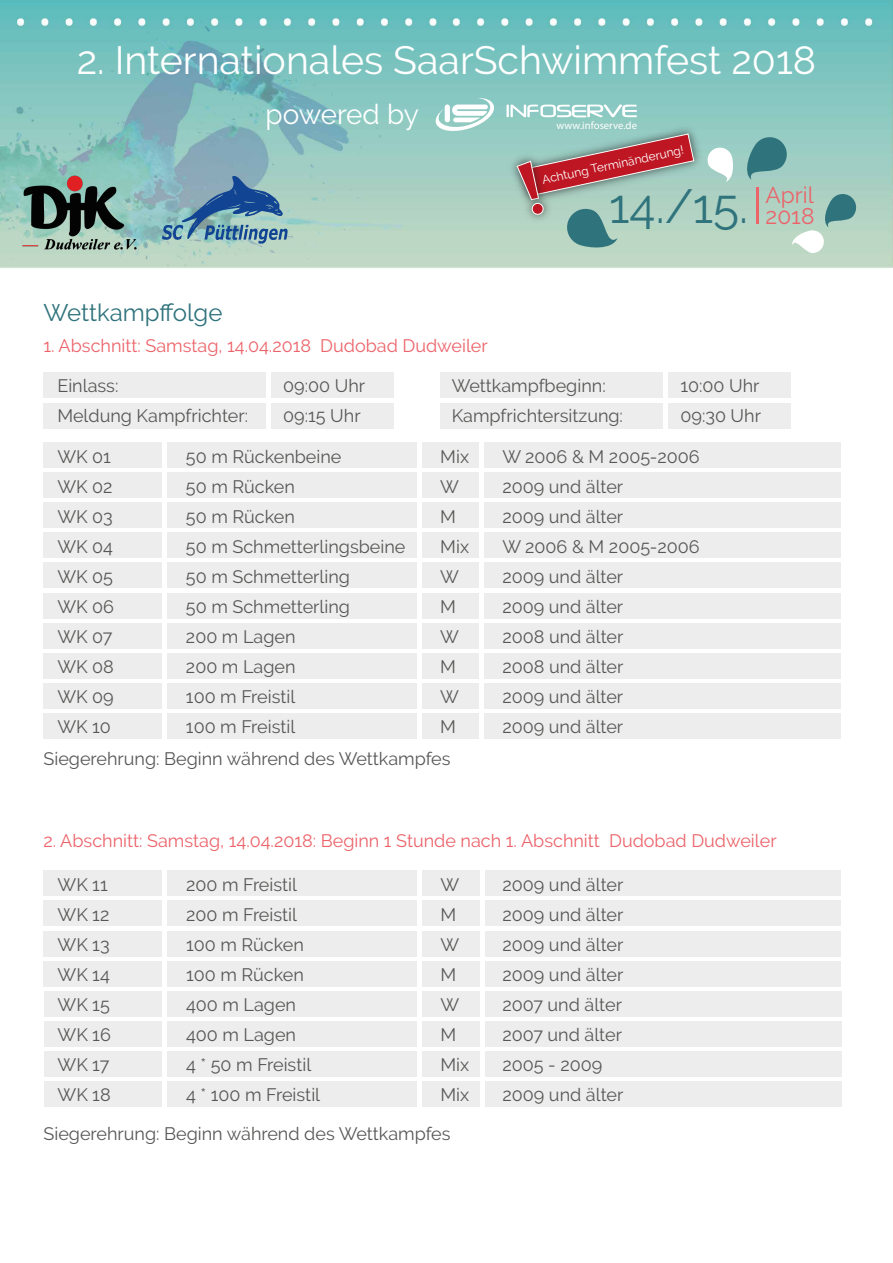
<style>
.page{position:relative;width:893px;height:1263px;background:#fff}
.page>*{position:absolute;margin:0;border:0;box-sizing:border-box;transform-origin:0 0}
.t1{font:47.7px "Raleway";color:#2f737c}
.t2{font:39.3px "Raleway";color:#fff}
.t3{font:27.75px "Raleway";letter-spacing:-.02em;color:#fff}
.t4{font:24px "Raleway";color:#2f737c}
.t5{font:22.65px "Raleway";color:#ec636a}
.t6{font:18px/30px "Raleway";color:#575756}
.t7{font:18px "Raleway";color:#ec636a}
.t8{font:12px "Raleway";color:#fff}
.t9{font:10.8px "Myriad Pro";color:#fff}
.s1{font-size:22.65px;color:#ec636a}
</style>
<div class="page">
<img style="left:0;top:0;width:892px;height:268px">
<div style="left:440px;top:403px;width:223px;height:26px;background:#ededed"></div>
<div style="left:440px;top:372px;width:223px;height:26px;background:#ededed"></div>
<div style="left:271px;top:372px;width:123px;height:26px;background:#ededed"></div>
<div style="left:271px;top:403px;width:123px;height:26px;background:#ededed"></div>
<div style="left:44px;top:403px;width:222px;height:26px;background:#ededed"></div>
<img style="left:17px;top:149px;width:125px;height:119px">
<svg style="left:707px;top:146px;width:27px;height:36px"></svg>
<svg style="left:791px;top:192px;width:67px;height:62px;background:#a8c9be"></svg>
<svg style="left:742px;top:135px;width:47px;height:45px;background:#649e9e"></svg>
<hr style="left:756px;top:187px;width:2px;height:36px;background:#ec636a">
<svg style="left:507px;top:104px;width:130px;height:13px"></svg>
<svg style="left:434px;top:98px;width:63px;height:35px"></svg>
<div style="left:445px;top:104px;width:5px;height:18px;background:#fff;border-radius:3px"></div>
<div style="left:44px;top:372px;width:222px;height:26px;background:#ededed"></div>
<div style="left:668px;top:372px;width:123px;height:26px;background:#ededed"></div>
<div style="left:668px;top:403px;width:123px;height:26px;background:#ededed"></div>
<div style="left:44px;top:442px;width:797px;height:26px;background:#ededed"></div>
<div style="left:44px;top:472px;width:797px;height:26px;background:#ededed"></div>
<div style="left:44px;top:502px;width:797px;height:26px;background:#ededed"></div>
<div style="left:44px;top:532px;width:797px;height:26px;background:#ededed"></div>
<div style="left:44px;top:563px;width:797px;height:25px;background:#ededed"></div>
<div style="left:44px;top:593px;width:797px;height:25px;background:#ededed"></div>
<div style="left:44px;top:623px;width:797px;height:25px;background:#ededed"></div>
<div style="left:44px;top:653px;width:797px;height:26px;background:#ededed"></div>
<div style="left:44px;top:683px;width:797px;height:26px;background:#ededed"></div>
<div style="left:44px;top:713px;width:797px;height:26px;background:#ededed"></div>
<div style="left:162px;top:436px;width:5px;height:310px;background:#fff"></div>
<div style="left:417px;top:434px;width:5px;height:310px;background:#fff"></div>
<hr style="left:480px;top:436px;width:4px;height:310px;background:#fff">
<div style="left:44px;top:870px;width:797px;height:26px;background:#ededed"></div>
<div style="left:44px;top:901px;width:797px;height:25px;background:#ededed"></div>
<div style="left:44px;top:931px;width:797px;height:25px;background:#ededed"></div>
<div style="left:44px;top:961px;width:797px;height:25px;background:#ededed"></div>
<div style="left:44px;top:991px;width:797px;height:26px;background:#ededed"></div>
<div style="left:44px;top:1021px;width:797px;height:26px;background:#ededed"></div>
<div style="left:44px;top:1051px;width:797px;height:26px;background:#ededed"></div>
<div style="left:44px;top:1082px;width:797px;height:25px;background:#ededed"></div>
<div style="left:162px;top:864px;width:5px;height:254px;background:#fff"></div>
<div style="left:417px;top:862px;width:5px;height:255px;background:#fff"></div>
<hr style="left:480px;top:864px;width:4px;height:254px;background:#fff">
<svg style="left:162px;top:176px;width:126px;height:68px;background:#719bb1"></svg>
<img style="left:512px;top:121px;width:195px;height:88px">
<img style="left:504px;top:148px;width:12px;height:65px">
<svg style="left:516px;top:133px;width:179px;height:117px;background:#a69e98"></svg>
<h2 class="t2" style="left:77px;top:38px;width:741px">2. Internationales SaarSchwimmfest 2018</h2>
<h3 class="t3" style="left:266px;top:98px;width:155px">powered by</h3>
<p class="t9" style="left:556px;top:118px;width:82px">www.infoserve.de</p>
<p class="t8" style="left:541px;top:173px;width:146px;rotate:-12deg">Achtung Terminänderung!</p>
<p class="t5" style="left:766px;top:182px;width:50px">April</p>
<h1 class="t1" style="left:609px;top:179px;width:207px">14./15. <span class="s1">2018</span></h1>
<h3 class="t4" style="left:44px;top:298px;width:181px">Wettkampffolge</h3>
<p class="t7" style="left:44px;top:335px;width:446px">1. Abschnitt: Samstag, 14.04.2018 Dudobad Dudweiler</p>
<p class="t6" style="left:57px;top:371px;width:192px">Einlass:<br>Meldung Kampfrichter:</p>
<p class="t6" style="left:283px;top:371px;width:83px">09:00 Uhr<br>09:15 Uhr</p>
<p class="t6" style="left:452px;top:371px;width:173px">Wettkampfbeginn:<br>Kampfrichtersitzung:</p>
<p class="t6" style="left:680px;top:371px;width:82px">10:00 Uhr<br>09:30 Uhr</p>
<p class="t6" style="left:57px;top:441px;width:58px">WK 01<br>WK 02<br>WK 03<br>WK 04<br>WK 05<br>WK 06<br>WK 07<br>WK 08<br>WK 09<br>WK 10</p>
<p class="t6" style="left:186px;top:441px;width:221px">50 m Rückenbeine<br>50 m Rücken<br>50 m Rücken<br>50 m Schmetterlingsbeine<br>50 m Schmetterling<br>50 m Schmetterling<br>200 m Lagen<br>200 m Lagen<br>100 m Freistil<br>100 m Freistil</p>
<p class="t6" style="left:440px;top:441px;width:30px">Mix<br>W<br>M<br>Mix<br>W<br>M<br>W<br>M<br>W<br>M</p>
<p class="t6" style="left:502px;top:441px;width:199px">W 2006 &amp; M 2005-2006<br>2009 und älter<br>2009 und älter<br>W 2006 &amp; M 2005-2006<br>2009 und älter<br>2009 und älter<br>2008 und älter<br>2008 und älter<br>2009 und älter<br>2009 und älter</p>
<p class="t6" style="left:44px;top:743px;width:408px">Siegerehrung: Beginn während des Wettkampfes</p>
<p class="t7" style="left:44px;top:831px;width:735px">2. Abschnitt: Samstag, 14.04.2018: Beginn 1 Stunde nach 1. Abschnitt Dudobad Dudweiler</p>
<p class="t6" style="left:186px;top:870px;width:136px">200 m Freistil<br>200 m Freistil<br>100 m Rücken<br>100 m Rücken<br>400 m Lagen<br>400 m Lagen<br>4 * 50 m Freistil<br>4 * 100 m Freistil</p>
<p class="t6" style="left:440px;top:870px;width:30px">W<br>M<br>W<br>M<br>W<br>M<br>Mix<br>Mix</p>
<p class="t6" style="left:502px;top:870px;width:122px">2009 und älter<br>2009 und älter<br>2009 und älter<br>2009 und älter<br>2007 und älter<br>2007 und älter<br>2005 - 2009<br>2009 und älter</p>
<p class="t6" style="left:58px;top:870px;width:55px">WK 11<br>WK 12<br>WK 13<br>WK 14<br>WK 15<br>WK 16<br>WK 17<br>WK 18</p>
<p class="t6" style="left:44px;top:1119px;width:408px">Siegerehrung: Beginn während des Wettkampfes</p>
</div>
